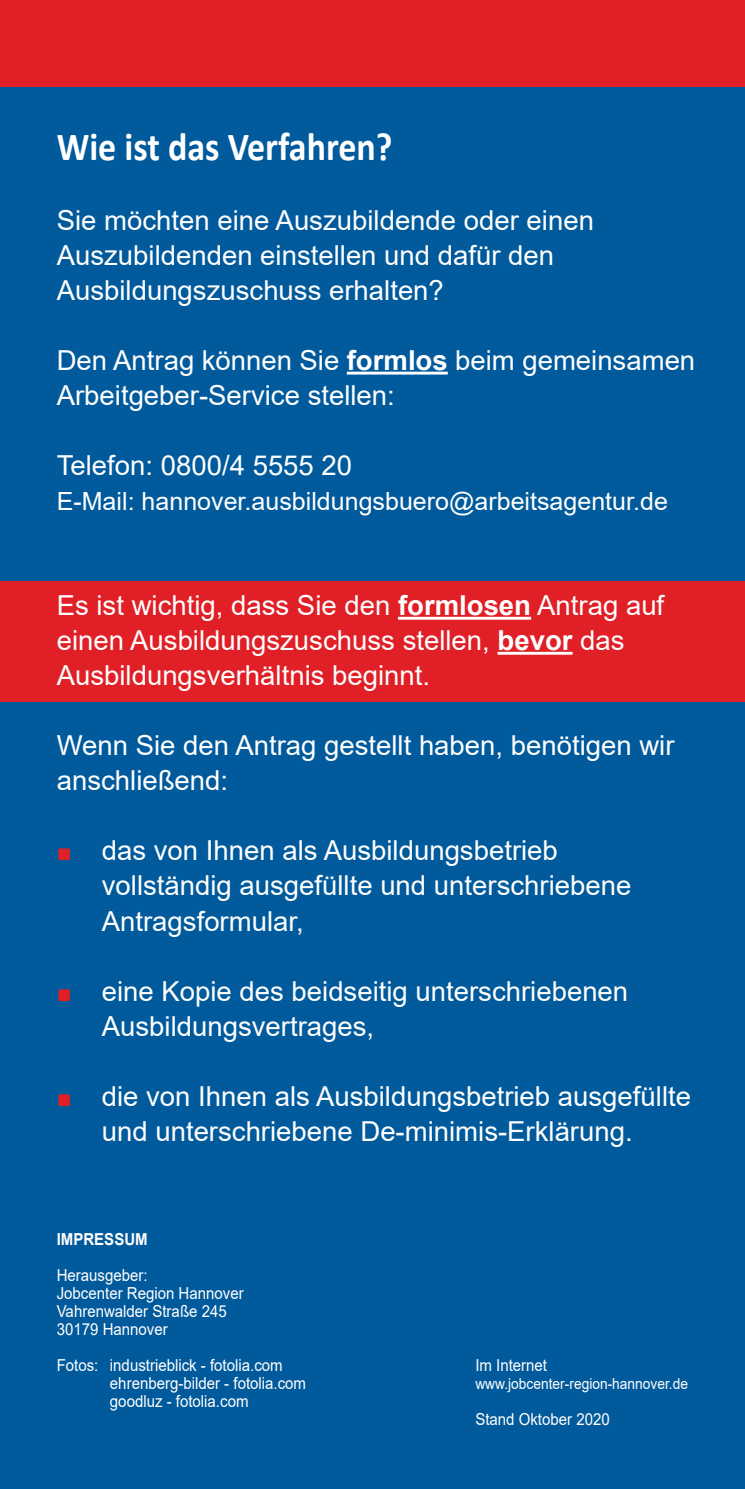
<style>
.page{position:relative;width:745px;height:1489px;background:#fff}
.page>*{position:absolute;margin:0;border:0;box-sizing:border-box;transform-origin:0 0}
.t1{font:700 40px "Calibri";color:#fff;scale:.9 1}
.t2{font:27.5px/35px "Arial";color:#fff}
.t3{font:25px "Arial";color:#fff}
.t4{font:16.5px "Arial";color:#fff;scale:.91 1}
.t5{font:700 16.5px "Arial";color:#fff;scale:.91 1}
.t6{font:15.25px "Arial";color:#fff;scale:.91 1}
.s1{font-weight:700}
.s2{font-size:25px;color:#e01f26}
</style>
<div class="page">
<div style="left:0;top:0;width:744px;height:1488px;background:#005a9c"></div>
<div style="left:0;top:0;width:744px;height:86px;background:#e01f26"></div>
<div style="left:0;top:581px;width:744px;height:121px;background:#e01f26"></div>
<hr style="left:346px;top:371px;width:101px;height:3px;background:#fff">
<hr style="left:398px;top:616px;width:132px;height:3px;background:#fff">
<hr style="left:497px;top:651px;width:75px;height:3px;background:#fff">
<p class="t1" style="left:57px;top:118px;width:374px">Wie ist das Verfahren?</p>
<p class="t2" style="left:57px;top:203px;width:538px">Sie möchten eine Auszubildende oder einen<br>Auszubildenden einstellen und dafür den<br>Ausbildungszuschuss erhalten?</p>
<p class="t2" style="left:57px;top:343px;width:639px">Den Antrag können Sie <span class="s1">formlos</span> beim gemeinsamen<br>Arbeitgeber-Service stellen:</p>
<p class="t2" style="left:57px;top:448px;width:297px">Telefon: 0800/4 5555 20</p>
<p class="t3" style="left:57px;top:484px;width:612px">E-Mail: hannover.ausbildungsbuero@arbeitsagentur.de</p>
<p class="t2" style="left:57px;top:588px;width:608px">Es ist wichtig, dass Sie den <span class="s1">formlosen</span> Antrag auf einen Ausbildungszuschuss stellen, <span class="s1">bevor</span> das<br>Ausbildungsverhältnis beginnt.</p>
<p class="t2" style="left:57px;top:728px;width:619px">Wenn Sie den Antrag gestellt haben, benötigen wir anschließend:</p>
<p class="t2" style="left:102px;top:833px;width:530px;text-indent:-45px"><span class="s2">■</span> das von Ihnen als Ausbildungsbetrieb vollständig ausgefüllte und unterschriebene<br>Antragsformular,</p>
<p class="t2" style="left:102px;top:973px;width:527px;text-indent:-45px"><span class="s2">■</span> eine Kopie des beidseitig unterschriebenen<br>Ausbildungsvertrages,</p>
<p class="t2" style="left:57px;top:1078px;width:635px;text-align:center"><span class="s2">■</span> die von Ihnen als Ausbildungsbetrieb ausgefüllte und unterschriebene De-minimis-Erklärung.</p>
<p class="t5" style="left:57px;top:1226px;width:101px">IMPRESSUM</p>
<p class="t4" style="left:57px;top:1263px;width:101px">Herausgeber:</p>
<p class="t4" style="left:57px;top:1281px;width:207px">Jobcenter Region Hannover</p>
<p class="t4" style="left:57px;top:1299px;width:188px">Vahrenwalder Straße 245</p>
<p class="t4" style="left:57px;top:1317px;width:123px">30179 Hannover</p>
<p class="t4" style="left:57px;top:1353px;width:47px">Fotos:</p>
<p class="t4" style="left:110px;top:1354px;width:191px">industrieblick - fotolia.com</p>
<p class="t4" style="left:110px;top:1372px;width:217px">ehrenberg-bilder - fotolia.com</p>
<p class="t4" style="left:110px;top:1390px;width:154px">goodluz - fotolia.com</p>
<p class="t4" style="left:475px;top:1354px;width:80px">Im Internet</p>
<p class="t6" style="left:475px;top:1373px;width:235px">www.jobcenter-region-hannover.de</p>
<p class="t4" style="left:475px;top:1408px;width:149px">Stand Oktober 2020</p>
</div>
